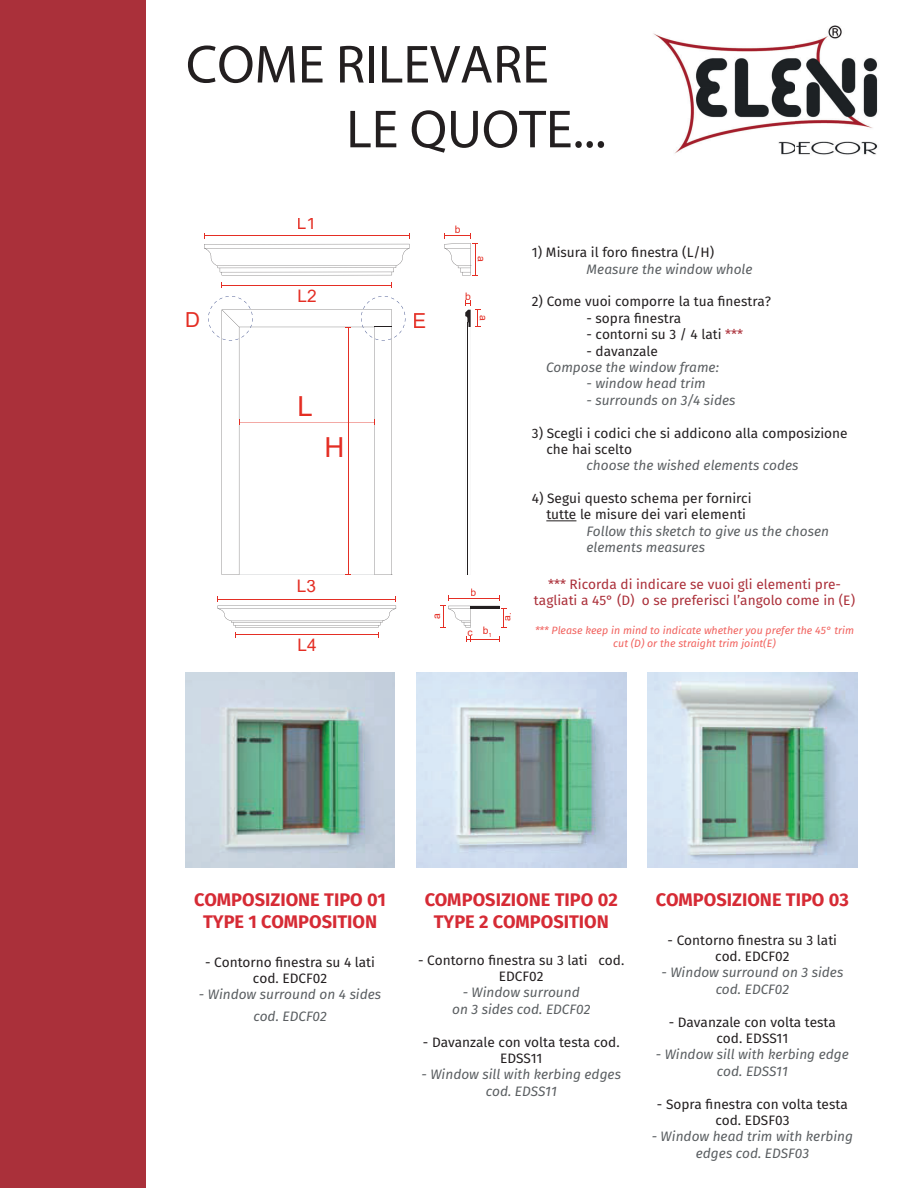
<style>
.page{position:relative;width:918px;height:1188px;background:#fff}
.page>*{position:absolute;margin:0;border:0;box-sizing:border-box;transform-origin:0 0}
.t1{font:54px/64.8px "Myriad Pro";color:#231f20}
.t2{font:27.6px "Arial";color:#e42e24}
.t3{font:20.7px "Arial";color:#e42e24}
.t4{font:700 18.15px/21.9px "Fira Sans";color:#d62b35;text-align:center}
.t5{font:17.25px "Arial";color:#e42e24}
.t6{font:13.65px/16.4px "Fira Sans";color:#231f20;text-align:center}
.t7{font:italic 13.65px/16.4px "Fira Sans";color:#5a5e61;text-align:center}
.t8{font:13.65px/16.4px "Fira Sans";color:#ab2f39;text-align:center}
.t9{font:italic 10.65px/12.8px "Fira Sans";color:#f1625e;text-align:center}
.t10{font:10.35px "Arial";color:#e42e24}
.t11{font:6px "Arial";color:#e42e24}
.s1{color:#ab2f39}
</style>
<div class="page">
<div style="left:0;top:0;width:146px;height:1188px;background:#aa303a"></div>
<hr style="left:204px;top:235px;width:205px;height:1px;background:#e42e24">
<hr style="left:222px;top:285px;width:170px;height:1px;background:#e42e24">
<svg style="left:218px;top:596px;width:179px;height:42px"></svg>
<svg style="left:204px;top:244px;width:206px;height:31px"></svg>
<svg style="left:444px;top:233px;width:34px;height:43px"></svg>
<svg style="left:467px;top:636px;width:33px;height:6px"></svg>
<svg style="left:440px;top:596px;width:67px;height:32px"></svg>
<svg style="left:465px;top:300px;width:16px;height:275px"></svg>
<svg style="left:208px;top:296px;width:197px;height:279px"></svg>
<hr style="left:471px;top:606px;width:29px;height:3px;background:#231f20">
<img style="left:185px;top:673px;width:210px;height:195px">
<img style="left:416px;top:673px;width:210px;height:194px">
<img style="left:648px;top:673px;width:209px;height:195px">
<hr style="left:546px;top:521px;width:30px;height:1px;background:#231f20">
<img style="left:653px;top:25px;width:225px;height:130px">
<h1 class="t1" style="left:346px;top:31px;width:261px;text-indent:-160px">COME RILEVARE<br>LE QUOTE...</h1>
<p class="t5" style="left:297px;top:213px;width:21px">L1</p>
<p class="t5" style="left:298px;top:286px;width:21px">L2</p>
<h3 class="t3" style="left:185px;top:308px;width:16px">D</h3>
<h3 class="t3" style="left:413px;top:309px;width:15px">E</h3>
<h2 class="t2" style="left:298px;top:391px;width:17px">L</h2>
<h2 class="t2" style="left:324px;top:432px;width:21px">H</h2>
<p class="t10" style="left:455px;top:224px;width:7px">b</p>
<p class="t10" style="left:487px;top:256px;width:7px;rotate:90deg">a</p>
<p class="t10" style="left:465px;top:290px;width:7px">b</p>
<p class="t10" style="left:489px;top:315px;width:7px;rotate:90deg">a</p>
<p class="t5" style="left:297px;top:577px;width:21px">L3</p>
<p class="t5" style="left:298px;top:636px;width:21px">L4</p>
<p class="t10" style="left:471px;top:587px;width:7px">b</p>
<p class="t10" style="left:431px;top:619px;width:7px;rotate:-90deg">a</p>
<p class="t10" style="left:501px;top:621px;width:11px;rotate:-90deg">a<sub>1</sub></p>
<p class="t10" style="left:483px;top:625px;width:7px">b</p>
<p class="t10" style="left:468px;top:627px;width:7px">c</p>
<p class="t11" style="left:488px;top:632px;width:5px">1</p>
<p class="t6" style="left:532px;top:245px;width:184px">1) Misura il foro finestra (L/H)</p>
<p class="t7" style="left:586px;top:261px;width:168px">Measure the window whole</p>
<p class="t6" style="left:532px;top:294px;width:241px">2) Come vuoi comporre la tua finestra?</p>
<p class="t6" style="left:586px;top:311px;width:96px">- sopra finestra</p>
<p class="t6" style="left:586px;top:327px;width:158px">- contorni su 3 / 4 lati <span class="s1">***</span></p>
<p class="t6" style="left:586px;top:343px;width:73px">- davanzale</p>
<p class="t7" style="left:546px;top:360px;width:175px">Compose the window frame:</p>
<p class="t7" style="left:587px;top:376px;width:121px">- window head trim</p>
<p class="t7" style="left:587px;top:392px;width:151px">- surrounds on 3/4 sides</p>
<p class="t6" style="left:546px;top:425px;width:303px;text-align:left;text-indent:-14px">3) Scegli i codici che si addicono alla composizione che hai scelto</p>
<p class="t7" style="left:587px;top:458px;width:214px">choose the wished elements codes</p>
<p class="t6" style="left:546px;top:491px;width:207px;text-align:left;text-indent:-14px">4) Segui questo schema per fornirci tutte le misure dei vari elementi</p>
<p class="t7" style="left:587px;top:524px;width:244px;text-align:left">Follow this sketch to give us the chosen elements measures</p>
<p class="t8" style="left:534px;top:576px;width:323px">*** Ricorda di indicare se vuoi gli elementi pre&shy;tagliati a 45° (D) o se preferisci l’angolo come in (E)</p>
<p class="t9" style="left:535px;top:625px;width:321px">*** Please keep in mind to indicate whether you prefer the 45° trim cut (D) or the straight trim joint(E)</p>
<h3 class="t4" style="left:194px;top:892px;width:193px">COMPOSIZIONE TIPO 01<br>TYPE 1 COMPOSITION</h3>
<p class="t6" style="left:205px;top:954px;width:171px">- Contorno finestra su 4 lati cod. EDCF02</p>
<p class="t7" style="left:199px;top:984px;width:184px;line-height:21.9px">- Window surround on 4 sides cod. EDCF02</p>
<h3 class="t4" style="left:425px;top:892px;width:195px">COMPOSIZIONE TIPO 02<br>TYPE 2 COMPOSITION</h3>
<p class="t6" style="left:418px;top:952px;width:208px">- Contorno finestra su 3 lati cod.<br>EDCF02</p>
<p class="t7" style="left:452px;top:985px;width:140px">- Window surround<br>on 3 sides cod. EDCF02</p>
<p class="t6" style="left:423px;top:1034px;width:198px">- Davanzale con volta testa cod.<br>EDSS11</p>
<p class="t7" style="left:422px;top:1067px;width:201px">- Window sill with kerbing edges cod. EDSS11</p>
<h3 class="t4" style="left:656px;top:892px;width:195px">COMPOSIZIONE TIPO 03</h3>
<p class="t6" style="left:668px;top:932px;width:171px">- Contorno finestra su 3 lati cod. EDCF02</p>
<p class="t7" style="left:661px;top:965px;width:183px">- Window surround on 3 sides cod. EDCF02</p>
<p class="t6" style="left:669px;top:1014px;width:169px">- Davanzale con volta testa cod. EDSS11</p>
<p class="t7" style="left:656px;top:1047px;width:195px">- Window sill with kerbing edge cod. EDSS11</p>
<p class="t6" style="left:657px;top:1096px;width:192px">- Sopra finestra con volta testa cod. EDSF03</p>
<p class="t7" style="left:652px;top:1129px;width:203px">- Window head trim with kerbing edges cod. EDSF03</p>
</div>
